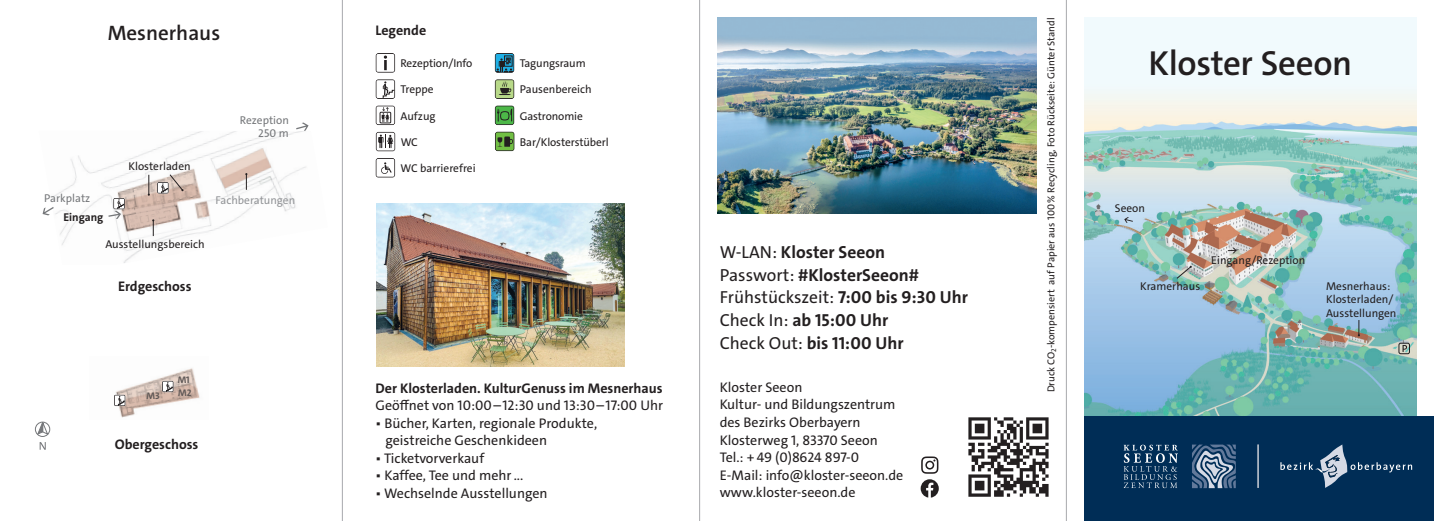
<style>
.page{position:relative;width:1434px;height:521px;background:#fff}
.page>*{position:absolute;margin:0;border:0;box-sizing:border-box;transform-origin:0 0}
.t1{font:600 35px "The Sans C4 s";letter-spacing:-.01em;color:#231f20}
.t2{font:600 21px "The Sans C4 s";color:#231f20}
.t3{font:700 17.5px/22.8px "The Sans C4 s";color:#231f20}
.t4{font:14px/17.5px "The Sans C4 s";color:#231f20}
.t5{font:700 14px "The Sans C4 s";color:#231f20}
.t6{font:11.38px/13.1px "The Sans C4 s";color:#231f20}
.t7{font:11.38px/13.1px "The Sans C4 s";color:#76787b;text-align:right}
.t8{font:11.38px "The Sans C4 s";color:#939598}
.t9{font:700 11.38px "The Sans C4 s";color:#231f20}
.t10{font:10.15px "The Sans C4 s";color:#231f20}
.t11{font:700 9.62px "The Sans C4 s";color:#605957}
.s1{font-weight:400}
</style>
<div class="page">
<img style="left:42px;top:131px;width:264px;height:132px">
<img style="left:115px;top:368px;width:85px;height:50px">
<img style="left:1084px;top:17px;width:332px;height:400px">
<svg style="left:43px;top:207px;width:11px;height:8px"></svg>
<svg style="left:296px;top:123px;width:12px;height:8px"></svg>
<svg style="left:152px;top:219px;width:2px;height:17px"></svg>
<svg style="left:245px;top:173px;width:2px;height:17px"></svg>
<svg style="left:148px;top:175px;width:2px;height:21px"></svg>
<img style="left:968px;top:417px;width:81px;height:80px">
<svg style="left:920px;top:456px;width:19px;height:42px"></svg>
<svg style="left:1124px;top:217px;width:9px;height:6px"></svg>
<svg style="left:1228px;top:248px;width:8px;height:5px"></svg>
<div style="left:1084px;top:417px;width:350px;height:104px;background:#002d56"></div>
<svg style="left:1280px;top:444px;width:132px;height:44px"></svg>
<hr style="left:1257px;top:444px;width:1px;height:44px;background:#d6dae5">
<svg style="left:1123px;top:445px;width:55px;height:43px"></svg>
<svg style="left:1192px;top:444px;width:43px;height:44px"></svg>
<svg style="left:1402px;top:345px;width:5px;height:7px"></svg>
<div style="left:1398px;top:343px;width:11px;height:11px;border:1px solid #231f20;border-radius:2px"></div>
<svg style="left:1176px;top:266px;width:15px;height:13px"></svg>
<svg style="left:1357px;top:320px;width:3px;height:16px"></svg>
<img style="left:376px;top:204px;width:248px;height:162px">
<img style="left:717px;top:17px;width:319px;height:197px">
<svg style="left:108px;top:198px;width:17px;height:21px"></svg>
<svg style="left:114px;top:395px;width:11px;height:11px"></svg>
<svg style="left:157px;top:174px;width:27px;height:20px"></svg>
<svg style="left:162px;top:381px;width:12px;height:11px"></svg>
<svg style="left:40px;top:442px;width:6px;height:8px"></svg>
<div style="left:35px;top:422px;width:15px;height:15px;border:1px solid #76787b;border-radius:50%"></div>
<svg style="left:37px;top:421px;width:11px;height:14px"></svg>
<svg style="left:375px;top:79px;width:20px;height:20px"></svg>
<svg style="left:495px;top:131px;width:20px;height:20px"></svg>
<svg style="left:495px;top:132px;width:19px;height:19px"></svg>
<svg style="left:495px;top:79px;width:19px;height:20px"></svg>
<svg style="left:375px;top:105px;width:20px;height:20px"></svg>
<svg style="left:376px;top:132px;width:19px;height:19px"></svg>
<svg style="left:495px;top:105px;width:19px;height:20px"></svg>
<svg style="left:375px;top:158px;width:20px;height:20px"></svg>
<svg style="left:375px;top:53px;width:20px;height:20px"></svg>
<svg style="left:495px;top:53px;width:19px;height:20px"></svg>
<hr style="left:342px;top:0;width:1px;height:521px;background:#a8a9ad">
<hr style="left:699px;top:0;width:1px;height:521px;background:#a8a9ad">
<hr style="left:1066px;top:0;width:1px;height:521px;background:#a8a9ad">
<h2 class="t2" style="left:108px;top:20px;width:114px">Mesnerhaus</h2>
<p class="t7" style="left:44px;top:192px;width:48px">Parkplatz</p>
<p class="t6" style="left:128px;top:159px;width:64px">Klosterladen</p>
<p class="t7" style="left:240px;top:114px;width:50px">Rezeption<br>250 m</p>
<p class="t8" style="left:215px;top:193px;width:81px">Fachberatungen</p>
<p class="t9" style="left:63px;top:210px;width:41px">Eingang</p>
<p class="t6" style="left:105px;top:237px;width:101px">Ausstellungsbereich</p>
<p class="t5" style="left:118px;top:277px;width:75px">Erdgeschoss</p>
<p class="t11" style="left:178px;top:373px;width:14px">M1</p>
<p class="t11" style="left:147px;top:389px;width:15px">M3</p>
<p class="t11" style="left:178px;top:386px;width:15px">M2</p>
<p class="t5" style="left:115px;top:435px;width:85px">Obergeschoss</p>
<p class="t5" style="left:375px;top:21px;width:52px">Legende</p>
<p class="t6" style="left:400px;top:57px;width:73px">Rezeption/Info</p>
<p class="t6" style="left:520px;top:57px;width:67px">Tagungsraum</p>
<p class="t6" style="left:400px;top:83px;width:35px">Treppe</p>
<p class="t6" style="left:520px;top:83px;width:73px">Pausenbereich</p>
<p class="t6" style="left:400px;top:109px;width:37px">Aufzug</p>
<p class="t6" style="left:520px;top:109px;width:65px">Gastronomie</p>
<p class="t6" style="left:401px;top:135px;width:19px">WC</p>
<p class="t6" style="left:520px;top:135px;width:90px">Bar/Klosterstüberl</p>
<p class="t6" style="left:400px;top:162px;width:77px">WC barrierefrei</p>
<p class="t5" style="left:375px;top:379px;width:289px">Der Klosterladen. KulturGenuss im Mesnerhaus</p>
<p class="t4" style="left:375px;top:397px;width:289px">Geöffnet von 10:00 – 12:30 und 13:30 – 17:00 Uhr</p>
<p class="t4" style="left:385px;top:414px;width:213px;text-indent:-10px">• Bücher, Karten, regionale Produkte, geistreiche Geschenkideen</p>
<p class="t4" style="left:375px;top:449px;width:110px">• Ticketvorverkauf</p>
<p class="t4" style="left:375px;top:467px;width:149px">• Kaffee, Tee und mehr ...</p>
<p class="t4" style="left:375px;top:484px;width:174px">• Wechselnde Ausstellungen</p>
<p class="t3" style="left:720px;top:241px;width:250px"><span class="s1">W-LAN:</span> Kloster Seeon<br><span class="s1">Passwort:</span> #KlosterSeeon#<br><span class="s1">Frühstückszeit:</span> 7:00 bis 9:30 Uhr<br><span class="s1">Check In:</span> ab 15:00 Uhr<br><span class="s1">Check Out:</span> bis 11:00 Uhr</p>
<p class="t4" style="left:720px;top:379px;width:185px">Kloster Seeon<br>Kultur- und Bildungszentrum des Bezirks Oberbayern<br>Klosterweg 1, 83370 Seeon<br>Tel.: + 49 (0)8624 897-0<br>E-Mail: info@kloster-seeon.de www.kloster-seeon.de</p>
<p class="t10" style="left:1044px;top:392px;width:376px;rotate:-90deg">Druck CO<sub>2</sub>-kompensiert auf Papier aus 100 % Recycling, Foto Rückseite: Günter Standl</p>
<h1 class="t1" style="left:1148px;top:41px;width:205px">Kloster Seeon</h1>
<p class="t6" style="left:1115px;top:202px;width:32px">Seeon</p>
<p class="t6" style="left:1140px;top:280px;width:61px">Kramerhaus</p>
<p class="t6" style="left:1211px;top:253px;width:96px">Eingang/Rezeption</p>
<p class="t6" style="left:1326px;top:280px;width:72px">Mesnerhaus:<br>Klosterladen/<br>Ausstellungen</p>
</div>
